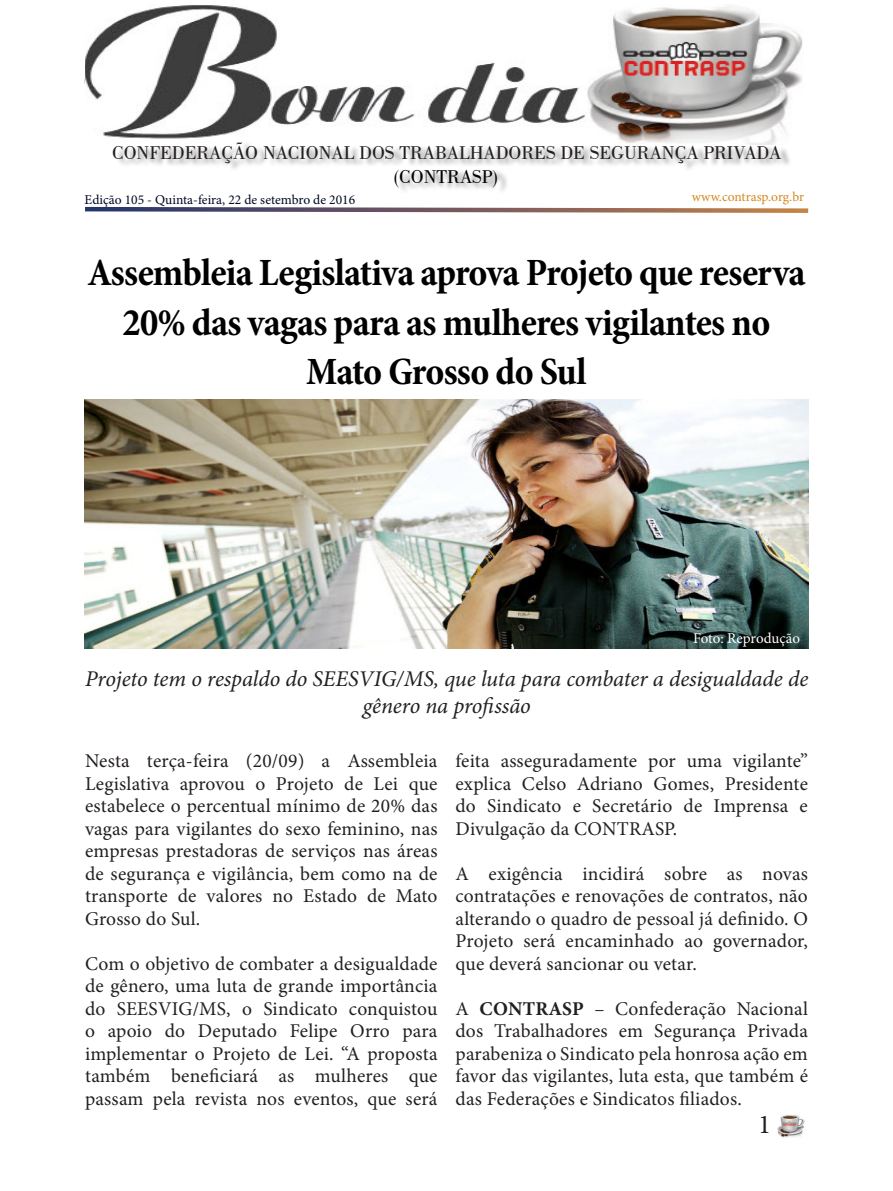
<style>
.page{position:relative;width:893px;height:1191px;background:#fff}
.page>*{position:absolute;margin:0;border:0;box-sizing:border-box;transform-origin:0 0}
.t1{font:700 condensed 39px/49.5px "Minion Pro";letter-spacing:-.02em;color:#000;text-align:center}
.t2{font:27px "Minion Pro";color:#231f20}
.t3{font:italic 22.5px/27px "Minion Pro";letter-spacing:-.005em;color:#231f20;text-align:center}
.t4{font:19.5px/22.5px "Minion Pro";letter-spacing:.01em;color:#231f20;text-align:justify}
.t5{font:19.5px/23.4px "Bodoni BT";color:#231f20;text-align:center}
.t6{font:15px "Minion Pro";letter-spacing:-.005em;color:#fff}
.t7{font:13.5px "Minion Pro";color:#000622}
.t8{font:13.5px "Minion Pro";letter-spacing:-.005em;color:#d48a20}
.s1{color:#000}
.s2{font-weight:700}
</style>
<div class="page">
<img style="left:777px;top:1115px;width:28px;height:23px">
<img style="left:85px;top:5px;width:718px;height:137px">
<div style="left:117px;top:142px;width:676px;height:53px;background:#5f5f62;opacity:.75"></div>
<svg style="left:85px;top:206px;width:724px;height:7px"></svg>
<img style="left:85px;top:400px;width:723px;height:248px">
<p class="t5" style="left:112px;top:141px;width:671px">CONFEDERAÇÃO NACIONAL DOS TRABALHADORES DE SEGURANÇA PRIVADA <span class="s1">(CONTRASP)</span></p>
<p class="t7" style="left:85px;top:191px;width:272px">Edição 105 - Quinta-feira, 22 de setembro de 2016</p>
<p class="t8" style="left:692px;top:188px;width:114px">www.contrasp.org.br</p>
<p class="t1" style="left:87px;top:248px;width:720px">Assembleia Legislativa aprova Projeto que reserva<br>20% das vagas para as mulheres vigilantes no<br>Mato Grosso do Sul</p>
<p class="t6" style="left:693px;top:627px;width:108px">Foto: Reprodução</p>
<p class="t3" style="left:85px;top:665px;width:725px">Projeto tem o respaldo do SEESVIG/MS, que luta para combater a desigualdade de gênero na profissão</p>
<p class="t4" style="left:455px;top:749px;width:354px">feita asseguradamente por uma vigilante” explica Celso Adriano Gomes, Presidente do Sindicato e Secretário de Imprensa e Divulgação da CONTRASP.</p>
<p class="t4" style="left:455px;top:862px;width:354px">A exigência incidirá sobre as novas contratações e renovações de contratos, não alterando o quadro de pessoal já definido. O Projeto será encaminhado ao governador, que deverá sancionar ou vetar.</p>
<p class="t4" style="left:455px;top:997px;width:354px">A <span class="s2">CONTRASP</span> – Confederação Nacional dos Trabalhadores em Segurança Privada parabeniza o Sindicato pela honrosa ação em favor das vigilantes, luta esta, que também é das Federações e Sindicatos filiados.</p>
<p class="t4" style="left:85px;top:749px;width:354px">Nesta terça-feira (20/09) a Assembleia Legislativa aprovou o Projeto de Lei que estabelece o percentual mínimo de 20% das vagas para vigilantes do sexo feminino, nas empresas prestadoras de serviços nas áreas de segurança e vigilância, bem como na de transporte de valores no Estado de Mato Grosso do Sul.</p>
<p class="t4" style="left:85px;top:952px;width:354px">Com o objetivo de combater a desigualdade de gênero, uma luta de grande importância do SEESVIG/MS, o Sindicato conquistou o apoio do Deputado Felipe Orro para implementar o Projeto de Lei. “A proposta também beneficiará as mulheres que passam pela revista nos eventos, que será</p>
<p class="t2" style="left:758px;top:1106px;width:14px">1</p>
</div>
